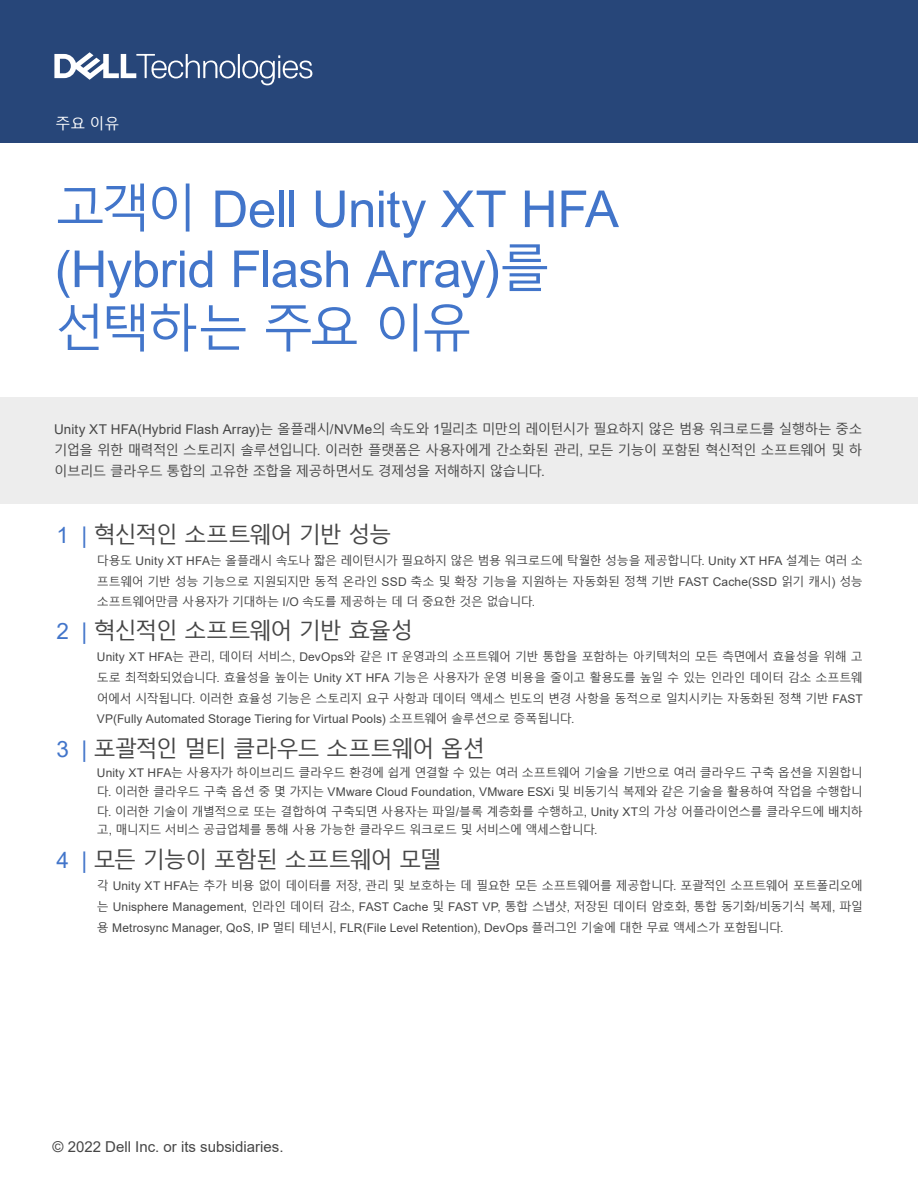
<style>
.page{position:relative;width:918px;height:1188px;background:#fff}
.page>*{position:absolute;margin:0;border:0;box-sizing:border-box;transform-origin:0 0}
.Headline_1{font:51px/60px "Arial";letter-spacing:-.01em;color:#4275ca}
.List_item_subheading{font:22.5px "Malgun Gothic";letter-spacing:-.07em;color:#464646}
.t1{font:15px "Arial";color:#464646}
.t2{font:15px "Malgun Gothic";color:#fff}
.Conclusion_copy{font:13.5px/21px "Malgun Gothic";letter-spacing:-.045em;color:#464646;text-align:justify}
.List_item_subheading-2{font:12px/21px "Malgun Gothic";letter-spacing:-.04em;color:#464646;text-align:justify}
.List_Copy{font:12px/21px "Malgun Gothic";letter-spacing:-.04em;color:#464646}
.List_item_subheading-3{font:12px "Arial";letter-spacing:.01em;color:#464646}
.s1{font-family:"Malgun Gothic"}
.s2{font-family:"Arial"}
.s3{font-family:"Arial";color:#4275ca}
</style>
<div class="page">
<div style="left:0;top:0;width:918px;height:143px;background:#274679"></div>
<svg style="left:54px;top:52px;width:258px;height:33px"></svg>
<div style="left:0;top:398px;width:918px;height:106px;background:#ededed"></div>
<p class="t2" style="left:55px;top:115px;width:66px">주요 이유</p>
<p class="Headline_1" style="left:55px;top:179px;width:566px"><span class="s1">고객이</span> Dell Unity XT HFA (Hybrid Flash Array)<span class="s1">를 선택하는 주요 이유</span></p>
<p class="Conclusion_copy" style="left:54px;top:419px;width:810px"><span class="s2">Unity XT HFA(Hybrid Flash Array)</span>는 올플래시<span class="s2">/NVMe</span>의 속도와 <span class="s2">1</span>밀리초 미만의 레이턴시가 필요하지 않은 범용 워크로드를 실행하는 중소 기업을 위한 매력적인 스토리지 솔루션입니다<span class="s2">.</span> 이러한 플랫폼은 사용자에게 간소화된 관리<span class="s2">,</span> 모든 기능이 포함된 혁신적인 소프트웨어 및 하 이브리드 클라우드 통합의 고유한 조합을 제공하면서도 경제성을 저해하지 않습니다<span class="s2">.</span></p>
<p class="List_item_subheading" style="left:56px;top:522px;width:337px"><span class="s3">1 |</span> 혁신적인 소프트웨어 기반 성능</p>
<p class="List_Copy" style="left:97px;top:550px;width:768px">다용도 <span class="s2">Unity XT HFA</span>는 올플래시 속도나 짧은 레이턴시가 필요하지 않은 범용 워크로드에 탁월한 성능을 제공합니다<span class="s2">. Unity XT HFA</span> 설계는 여러 소 프트웨어 기반 성능 기능으로 지원되지만 동적 온라인 <span class="s2">SSD</span> 축소 및 확장 기능을 지원하는 자동화된 정책 기반 <span class="s2">FAST Cache(SSD</span> 읽기 캐시<span class="s2">)</span> 성능</p>
<p class="List_Copy" style="left:97px;top:591px;width:440px">소프트웨어만큼 사용자가 기대하는 <span class="s2">I/O</span> 속도를 제공하는 데 더 중요한 것은 없습니다<span class="s2">.</span></p>
<p class="List_item_subheading" style="left:56px;top:619px;width:358px"><span class="s3">2 |</span> 혁신적인 소프트웨어 기반 효율성</p>
<p class="List_item_subheading-2" style="left:97px;top:646px;width:768px"><span class="s2">Unity XT HFA</span>는 관리<span class="s2">,</span> 데이터 서비스<span class="s2">, DevOps</span>와 같은 <span class="s2">IT</span> 운영과의 소프트웨어 기반 통합을 포함하는 아키텍처의 모든 측면에서 효율성을 위해 고 도로 최적화되었습니다<span class="s2">.</span> 효율성을 높이는 <span class="s2">Unity XT HFA</span> 기능은 사용자가 운영 비용을 줄이고 활용도를 높일 수 있는 인라인 데이터 감소 소프트웨 어에서 시작됩니다<span class="s2">.</span> 이러한 효율성 기능은 스토리지 요구 사항과 데이터 액세스 빈도의 변경 사항을 동적으로 일치시키는 자동화된 정책 기반 <span class="s2">FAST</span></p>
<p class="List_item_subheading-3" style="left:97px;top:710px;width:479px">VP(Fully Automated Storage Tiering for Virtual Pools) <span class="s1">소프트웨어 솔루션으로 증폭됩니다</span>.</p>
<p class="List_item_subheading" style="left:56px;top:736px;width:431px"><span class="s3">3 |</span> 포괄적인 멀티 클라우드 소프트웨어 옵션</p>
<p class="List_item_subheading-2" style="left:97px;top:763px;width:768px;line-height:19.5px"><span class="s2">Unity XT HFA</span>는 사용자가 하이브리드 클라우드 환경에 쉽게 연결할 수 있는 여러 소프트웨어 기술을 기반으로 여러 클라우드 구축 옵션을 지원합니 다<span class="s2">.</span> 이러한 클라우드 구축 옵션 중 몇 가지는 <span class="s2">VMware Cloud Foundation, VMware ESXi</span> 및 비동기식 복제와 같은 기술을 활용하여 작업을 수행합니 다<span class="s2">.</span> 이러한 기술이 개별적으로 또는 결합하여 구축되면 사용자는 파일<span class="s2">/</span>블록 계층화를 수행하고<span class="s2">, Unity XT</span>의 가상 어플라이언스를 클라우드에 배치하</p>
<p class="List_item_subheading-2" style="left:97px;top:820px;width:502px">고<span class="s2">,</span> 매니지드 서비스 공급업체를 통해 사용 가능한 클라우드 워크로드 및 서비스에 액세스합니다<span class="s2">.</span></p>
<p class="List_item_subheading" style="left:56px;top:847px;width:387px"><span class="s3">4 |</span> 모든 기능이 포함된 소프트웨어 모델</p>
<p class="List_Copy" style="left:97px;top:875px;width:768px;text-align:justify">각 <span class="s2">Unity XT HFA</span>는 추가 비용 없이 데이터를 저장<span class="s2">,</span> 관리 및 보호하는 데 필요한 모든 소프트웨어를 제공합니다<span class="s2">.</span> 포괄적인 소프트웨어 포트폴리오에 는 <span class="s2">Unisphere Management,</span> 인라인 데이터 감소<span class="s2">, FAST Cache</span> 및 <span class="s2">FAST VP,</span> 통합 스냅샷<span class="s2">,</span> 저장된 데이터 암호화<span class="s2">,</span> 통합 동기화<span class="s2">/</span>비동기식 복제<span class="s2">,</span> 파일 용 <span class="s2">Metrosync Manager, QoS, IP</span> 멀티 테넌시<span class="s2">, FLR(File Level Retention), DevOps</span> 플러그인 기술에 대한 무료 액세스가 포함됩니다<span class="s2">.</span></p>
<p class="t1" style="left:52px;top:1136px;width:233px">© 2022 Dell Inc. or its subsidiaries.</p>
</div>
